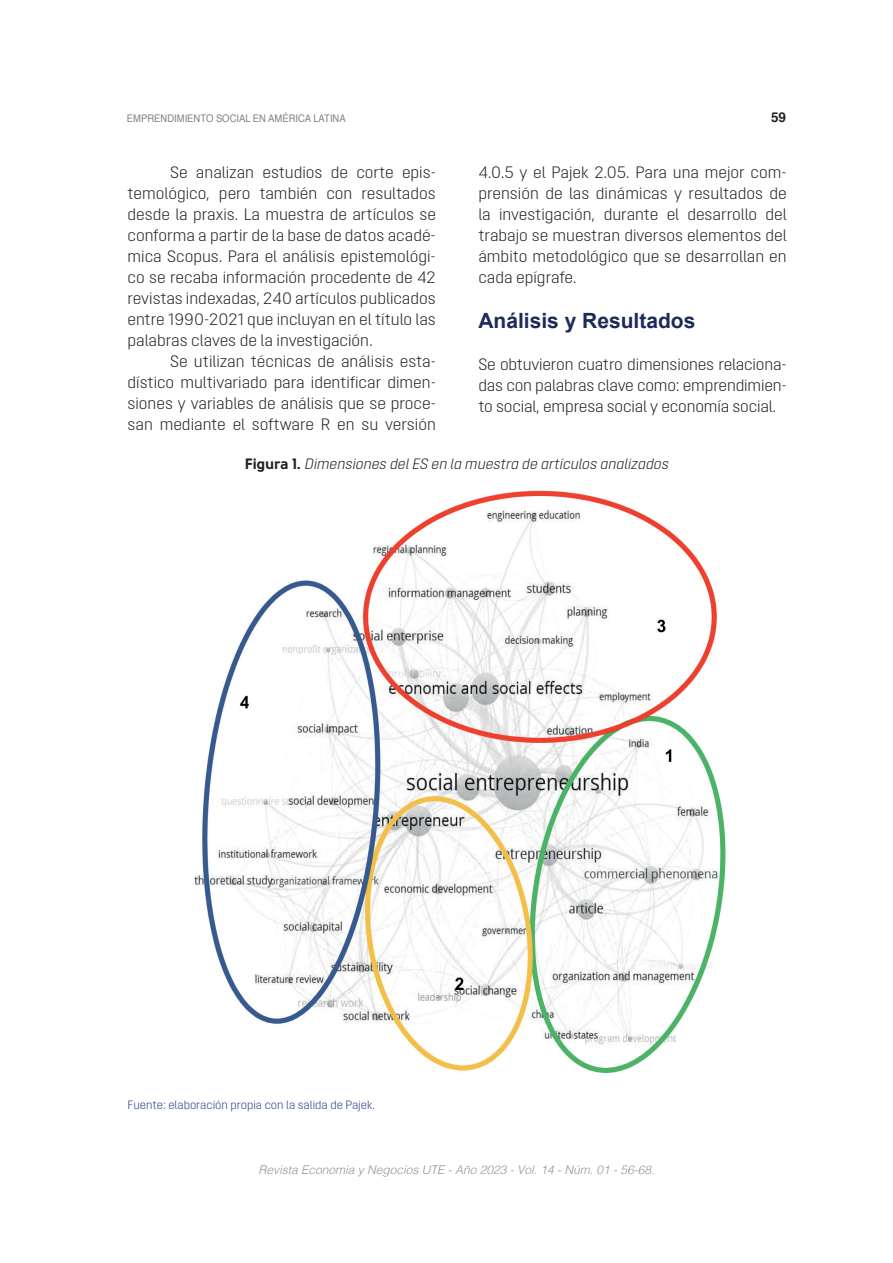
<style>
.page{position:relative;width:893px;height:1263px;background:#fff}
.page>*{position:absolute;margin:0;border:0;box-sizing:border-box;transform-origin:0 0}
.t1{font:700 21px "Arial";color:#1e2b5a}
.t2{font:300 16.5px/21px "Opinion Pro";color:#231f20;text-align:justify}
.t3{font:italic 300 15px "Opinion Pro";color:#231f20}
.t4{font:700 13.5px "Helvetica";color:#231f20}
.t5{font:italic 300 12px "Helvetica";color:#939598}
.t6{font:300 12px "Opinion Pro";color:#253f8e}
.t7{font:10.5px "Helvetica";color:#808285;scale:.9 1}
.s1{font-family:"Solomon Sans Bold";font-weight:400;font-style:normal}
</style>
<div class="page">
<img style="left:194px;top:490px;width:532px;height:583px">
<p class="t7" style="left:127px;top:111px;width:245px">EMPRENDIMIENTO SOCIAL EN AMÉRICA LATINA</p>
<p class="t4" style="left:771px;top:107px;width:17px">59</p>
<p class="t2" style="left:128px;top:161px;width:310px;text-indent:43px">Se analizan estudios de corte epis&shy;temológico, pero también con resultados desde la praxis. La muestra de artículos se conforma a partir de la base de datos acadé&shy;mica Scopus. Para el análisis epistemológi&shy;co se recaba información procedente de 42 revistas indexadas, 240 artículos publicados entre 1990-2021 que incluyan en el título las palabras claves de la investigación.</p>
<p class="t2" style="left:128px;top:350px;width:310px;text-indent:43px">Se utilizan técnicas de análisis esta&shy;dístico multivariado para identificar dimen&shy;siones y variables de análisis que se proce&shy;san mediante el software R en su versión</p>
<p class="t2" style="left:478px;top:161px;width:310px">4.0.5 y el Pajek 2.05. Para una mejor com&shy;prensión de las dinámicas y resultados de la investigación, durante el desarrollo del trabajo se muestran diversos elementos del ámbito metodológico que se desarrollan en cada epígrafe.</p>
<p class="t1" style="left:478px;top:307px;width:219px">Análisis y Resultados</p>
<p class="t2" style="left:478px;top:354px;width:310px">Se obtuvieron cuatro dimensiones relaciona&shy;das con palabras clave como: emprendimien&shy;to social, empresa social y economía social.</p>
<p class="t3" style="left:245px;top:455px;width:425px"><span class="s1">Figura 1.</span> Dimensiones del ES en la muestra de artículos analizados</p>
<p class="t6" style="left:128px;top:1098px;width:249px">Fuente: elaboración propia con la salida de Pajek.</p>
<p class="t5" style="left:258px;top:1160px;width:398px">Revista Economía y Negocios UTE - Año 2023 - Vol. 14 - Núm. 01 - 56-68.</p>
</div>
